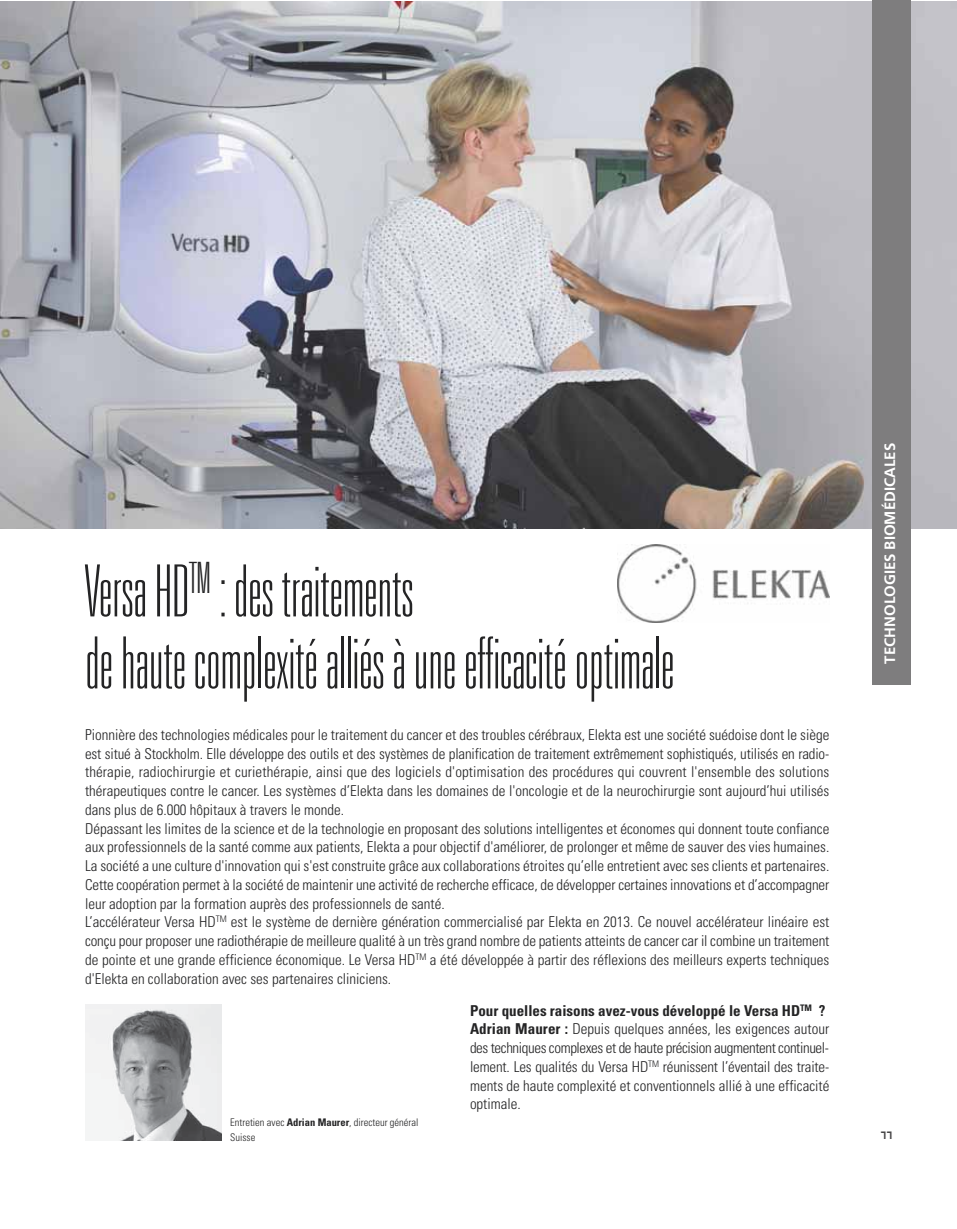
<style>
.page{position:relative;width:957px;height:1229px;background:#fff}
.page>*{position:absolute;margin:0;border:0;box-sizing:border-box;transform-origin:0 0}
.t1{font:100 ultra-condensed 72px/72px "Univers";color:#242425}
.t2{font:300 condensed 15px/18.8px "Univers";color:#242425}
.t3{font:700 15px "Frutiger";color:#fff}
.t4{font:12px "Hooge 0555";color:#484748}
.t5{font:300 condensed 10.5px/15px "Univers";color:#242425}
.s1{font-weight:700}
</style>
<div class="page">
<img style="left:0;top:1px;width:957px;height:528px">
<div style="left:872px;top:0;width:38px;height:685px;background:#7e7d7e"></div>
<img style="left:618px;top:545px;width:211px;height:77px">
<img style="left:85px;top:1005px;width:136px;height:136px">
<h1 class="t1" style="left:85px;top:561px;width:591px">Versa HD<sup>TM</sup> : des traitements<br>de haute complexité alliés à une efficacité optimale</h1>
<p class="t2" style="left:85px;top:726px;width:746px">Pionnière des technologies médicales pour le traitement du cancer et des troubles cérébraux, Elekta est une société suédoise dont le siège est situé à Stockholm. Elle développe des outils et des systèmes de planification de traitement extrêmement sophistiqués, utilisés en radio&shy;thérapie, radiochirurgie et curiethérapie, ainsi que des logiciels d'optimisation des procédures qui couvrent l'ensemble des solutions thérapeutiques contre le cancer. Les systèmes d’Elekta dans les domaines de l'oncologie et de la neurochirurgie sont aujourd’hui utilisés dans plus de 6.000 hôpitaux à travers le monde.<br>Dépassant les limites de la science et de la technologie en proposant des solutions intelligentes et économes qui donnent toute confiance aux professionnels de la santé comme aux patients, Elekta a pour objectif d'améliorer, de prolonger et même de sauver des vies humaines.<br>La société a une culture d'innovation qui s'est construite grâce aux collaborations étroites qu’elle entretient avec ses clients et partenaires.<br>Cette coopération permet à la société de maintenir une activité de recherche efficace, de développer certaines innovations et d’accompagner leur adoption par la formation auprès des professionnels de santé.<br>L’accélérateur Versa HD<sup>TM</sup> est le système de dernière génération commercialisé par Elekta en 2013. Ce nouvel accélérateur linéaire est conçu pour proposer une radiothérapie de meilleure qualité à un très grand nombre de patients atteints de cancer car il combine un traitement de pointe et une grande efficience économique. Le Versa HD<sup>TM</sup> a été développée à partir des réflexions des meilleurs experts techniques d'Elekta en collaboration avec ses partenaires cliniciens.</p>
<p class="t2" style="left:470px;top:1002px;width:361px"><span class="s1">Pour quelles raisons avez-vous développé le Versa HD</span><sup>TM</sup> <span class="s1">?<br>Adrian Maurer :</span> Depuis quelques années, les exigences autour des techniques complexes et de haute précision augmentent continuel&shy;lement. Les qualités du Versa HD<sup>TM</sup> réunissent l’éventail des traite&shy;ments de haute complexité et conventionnels allié à une efficacité optimale.</p>
<p class="t5" style="left:230px;top:1116px;width:190px">Entretien avec <span class="s1">Adrian Maurer</span>, directeur général<br>Suisse</p>
<p class="t3" style="left:884px;top:663px;width:222px;rotate:-90deg">TECHNOLOGIES BIOMÉDICALES</p>
<p class="t4" style="left:881px;top:1127px;width:13px">77</p>
</div>
